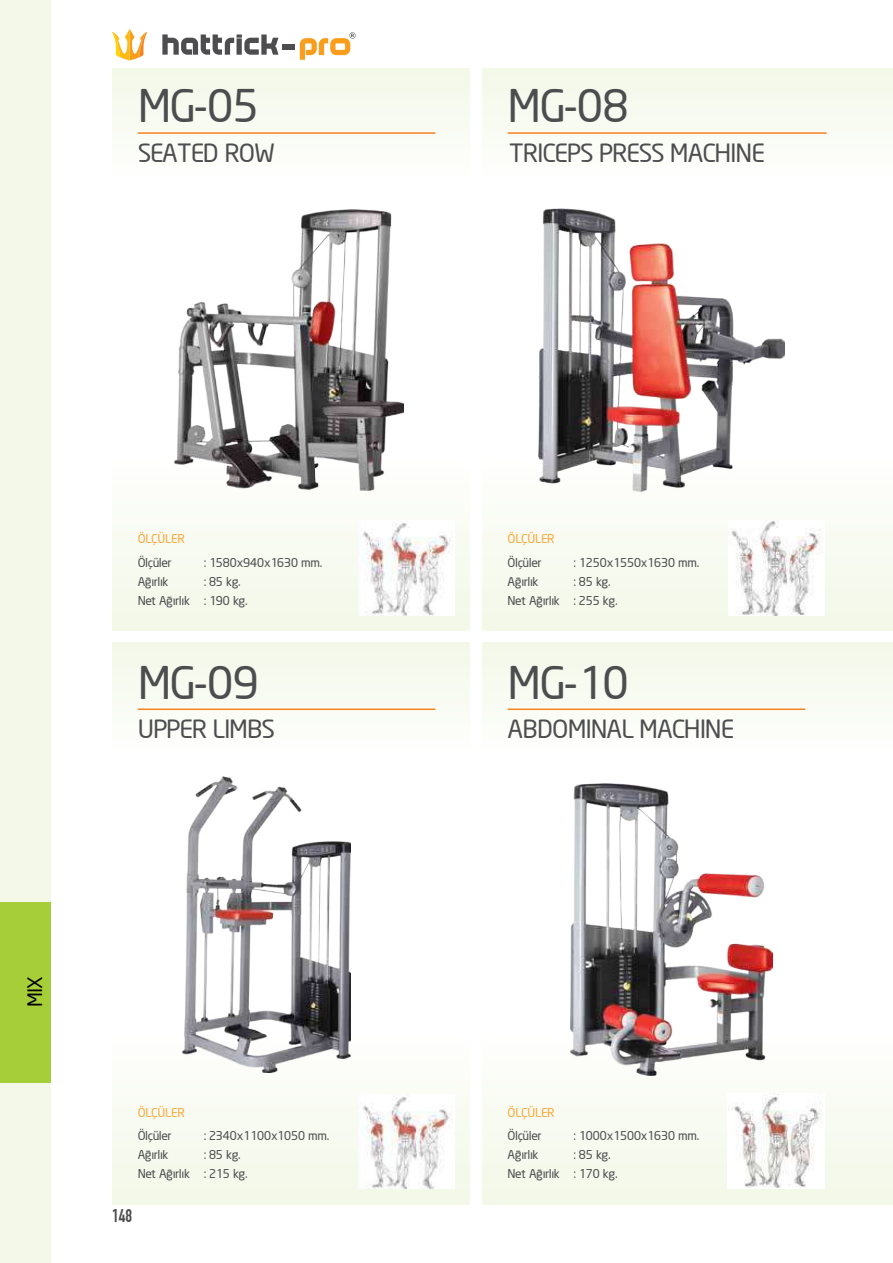
<style>
.page{position:relative;width:893px;height:1263px;background:#fff}
.page>*{position:absolute;margin:0;border:0;box-sizing:border-box;transform-origin:0 0}
.t1{font:44.1px "Neo Sans";color:#4d4d4f}
.t2{font:24.75px "Neo Sans";color:#4d4d4f}
.t3{font:19.5px "Neo Sans";color:#000}
.t4{font:700 18px "DIN Condensed";color:#4d4d4f}
.t5{font:12px/19.2px "Neo Sans";color:#4d4d4f}
.t6{font:12px "Neo Sans";letter-spacing:.025em;color:#faa634}
</style>
<div class="page">
<svg style="left:162px;top:34px;width:116px;height:21px"></svg>
<svg style="left:112px;top:29px;width:35px;height:31px"></svg>
<div style="left:283px;top:45px;width:12px;height:5px;background:#4d4d4f"></div>
<svg style="left:300px;top:32px;width:56px;height:28px"></svg>
<div style="left:0;top:0;width:51px;height:1263px;background:#f3f8e8"></div>
<div style="left:0;top:902px;width:51px;height:180px;background:#a6ce39"></div>
<div style="left:482px;top:69px;width:411px;height:561px;background:linear-gradient(to right,#f9fbf4,#fbfdf8)"></div>
<div style="left:112px;top:69px;width:357px;height:561px;background:linear-gradient(to right,#f9fcf4,#fbfcf7)"></div>
<div style="left:482px;top:643px;width:411px;height:561px;background:linear-gradient(to right,#fafcf5,#fbfdf7)"></div>
<div style="left:112px;top:643px;width:357px;height:561px;background:linear-gradient(to right,#f9fcf4,#fbfdf8)"></div>
<hr style="left:138px;top:132px;width:297px;height:2px;background:#f58220">
<hr style="left:138px;top:708px;width:297px;height:2px;background:#f58220">
<hr style="left:508px;top:708px;width:297px;height:2px;background:#f58220">
<hr style="left:508px;top:132px;width:319px;height:2px;background:#f58220">
<img style="left:728px;top:520px;width:97px;height:95px">
<img style="left:358px;top:520px;width:97px;height:95px">
<img style="left:359px;top:1095px;width:96px;height:94px">
<img style="left:728px;top:1093px;width:97px;height:96px">
<img style="left:175px;top:210px;width:228px;height:280px">
<img style="left:183px;top:777px;width:167px;height:295px">
<img style="left:538px;top:209px;width:246px;height:282px">
<img style="left:570px;top:783px;width:202px;height:293px">
<h1 class="t1" style="left:138px;top:79px;width:122px">MG-05</h1>
<h2 class="t2" style="left:138px;top:137px;width:138px">SEATED ROW</h2>
<h2 class="t2" style="left:509px;top:137px;width:256px">TRICEPS PRESS MACHINE</h2>
<h1 class="t1" style="left:508px;top:79px;width:122px">MG-08</h1>
<p class="t6" style="left:138px;top:531px;width:48px">ÖLÇÜLER</p>
<p class="t6" style="left:508px;top:531px;width:48px">ÖLÇÜLER</p>
<p class="t5" style="left:138px;top:552px;width:35px">Ölçüler</p>
<p class="t5" style="left:204px;top:552px;width:120px">: 1580x940x1630 mm.</p>
<p class="t5" style="left:138px;top:572px;width:32px">Ağırlık</p>
<p class="t5" style="left:138px;top:572px;width:111px;text-indent:66px">: 85 kg.<br>Net Ağırlık : 190 kg.</p>
<p class="t5" style="left:508px;top:552px;width:35px">Ölçüler</p>
<p class="t5" style="left:574px;top:552px;width:126px">: 1250x1550x1630 mm.</p>
<p class="t5" style="left:508px;top:572px;width:32px">Ağırlık</p>
<p class="t5" style="left:508px;top:572px;width:111px;text-indent:66px">: 85 kg.<br>Net Ağırlık : 255 kg.</p>
<h1 class="t1" style="left:138px;top:655px;width:122px">MG-09</h1>
<h1 class="t1" style="left:508px;top:655px;width:122px">MG-10</h1>
<h2 class="t2" style="left:138px;top:714px;width:138px">UPPER LIMBS</h2>
<h2 class="t2" style="left:508px;top:714px;width:227px">ABDOMINAL MACHINE</h2>
<h3 class="t3" style="left:23px;top:1007px;width:32px;rotate:-90deg">MIX</h3>
<p class="t6" style="left:138px;top:1105px;width:48px">ÖLÇÜLER</p>
<p class="t6" style="left:508px;top:1105px;width:48px">ÖLÇÜLER</p>
<p class="t5" style="left:138px;top:1126px;width:35px">Ölçüler</p>
<p class="t5" style="left:204px;top:1126px;width:126px">: 2340x1100x1050 mm.</p>
<p class="t5" style="left:138px;top:1145px;width:32px">Ağırlık</p>
<p class="t5" style="left:138px;top:1145px;width:111px;text-indent:66px">: 85 kg.<br>Net Ağırlık : 215 kg.</p>
<h3 class="t4" style="left:112px;top:1205px;width:22px">148</h3>
<p class="t5" style="left:508px;top:1126px;width:35px">Ölçüler</p>
<p class="t5" style="left:574px;top:1126px;width:126px">: 1000x1500x1630 mm.</p>
<p class="t5" style="left:508px;top:1145px;width:32px">Ağırlık</p>
<p class="t5" style="left:508px;top:1145px;width:111px;text-indent:66px">: 85 kg.<br>Net Ağırlık : 170 kg.</p>
</div>
